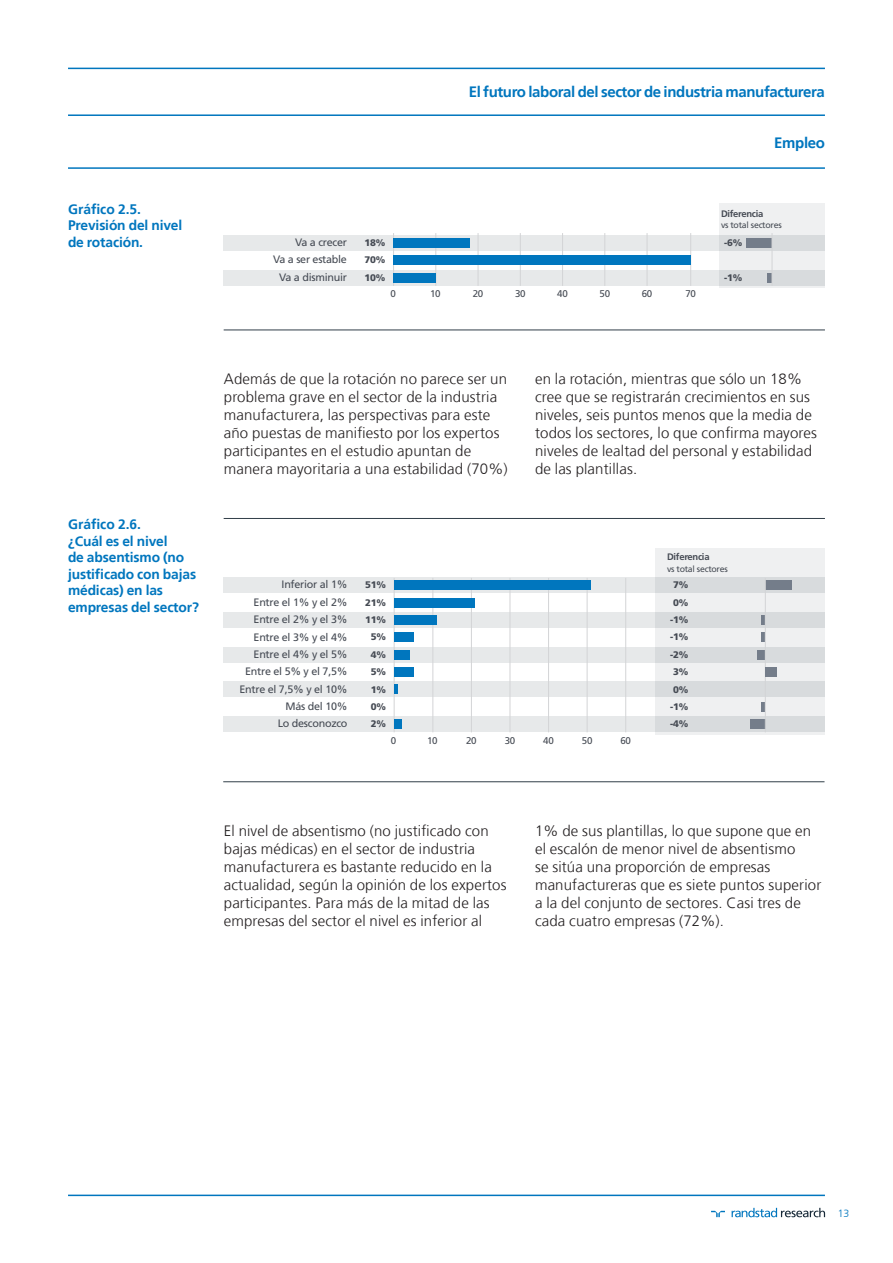
<style>
.page{position:relative;width:893px;height:1263px;background:#fff}
.page>*{position:absolute;margin:0;border:0;box-sizing:border-box;transform-origin:0 0}
.TEXTO_CORRIDO{font:300 15px/18px "Frutiger";letter-spacing:.01em;color:#231f20}
.t1{font:700 15px "Frutiger";letter-spacing:-.025em;color:#0076be}
.Texto_corrido{font:700 13.8px/16.5px "Frutiger";letter-spacing:-.01em;color:#0076be}
.t2{font:10.8px "Frutiger";letter-spacing:-.025em;color:#464b54}
.t3{font:300 10.5px "Frutiger";color:#0076be}
.t4{font:9.75px "Frutiger";letter-spacing:-.025em;color:#464b54}
.t5{font:900 9.6px "Frutiger";letter-spacing:-.02em;color:#464b54}
.t6{font:700 9.45px "Frutiger";letter-spacing:-.03em;color:#464b54}
.t7{font:8.7px "Frutiger";letter-spacing:-.03em;color:#464b54}
</style>
<div class="page">
<hr style="left:68px;top:1194px;width:757px;height:2px;background:#0076be">
<svg style="left:711px;top:1208px;width:114px;height:9px"></svg>
<hr style="left:68px;top:68px;width:757px;height:1px;background:#0076be">
<hr style="left:68px;top:114px;width:757px;height:2px;background:#0076be">
<hr style="left:68px;top:167px;width:757px;height:2px;background:#0076be">
<div style="left:719px;top:203px;width:105px;height:85px;background:#eff0f1"></div>
<div style="left:224px;top:235px;width:600px;height:16px;background:linear-gradient(to right,#ebeded,#dee0e2)"></div>
<div style="left:224px;top:270px;width:600px;height:16px;background:linear-gradient(to right,#ebeded,#dee0e2)"></div>
<hr style="left:393px;top:233px;width:1px;height:53px;background:#d3d4d6">
<hr style="left:436px;top:233px;width:1px;height:53px;background:#d3d4d6">
<hr style="left:478px;top:233px;width:1px;height:53px;background:#d3d4d6">
<hr style="left:520px;top:233px;width:1px;height:53px;background:#d3d4d6">
<hr style="left:562px;top:233px;width:1px;height:53px;background:#d3d4d6">
<hr style="left:647px;top:233px;width:1px;height:53px;background:#d3d4d6">
<hr style="left:690px;top:233px;width:1px;height:53px;background:#d3d4d6">
<div style="left:394px;top:238px;width:76px;height:10px;background:#0076be"></div>
<hr style="left:605px;top:233px;width:1px;height:53px;background:#d3d4d6">
<div style="left:394px;top:255px;width:297px;height:10px;background:#0076be"></div>
<div style="left:394px;top:273px;width:42px;height:10px;background:#0076be"></div>
<div style="left:767px;top:273px;width:5px;height:10px;background:#747d8a"></div>
<div style="left:746px;top:238px;width:26px;height:10px;background:#747d8a"></div>
<hr style="left:772px;top:233px;width:1px;height:53px;background:#d3d4d6">
<div style="left:655px;top:549px;width:170px;height:186px;background:#eff0f1"></div>
<div style="left:224px;top:577px;width:601px;height:16px;background:linear-gradient(to right,#ecedee,#dadcde)"></div>
<div style="left:224px;top:612px;width:601px;height:16px;background:linear-gradient(to right,#e1e8ec,#d9dcde)"></div>
<svg style="left:224px;top:647px;width:601px;height:15px;background:#e2e4e5"></svg>
<div style="left:224px;top:681px;width:601px;height:16px;background:linear-gradient(to right,#ecedee,#dadcde)"></div>
<div style="left:224px;top:716px;width:601px;height:16px;background:linear-gradient(to right,#ecedee,#dadcde)"></div>
<hr style="left:394px;top:578px;width:1px;height:154px;background:#d3d4d6">
<hr style="left:433px;top:578px;width:1px;height:154px;background:#d3d4d6">
<hr style="left:471px;top:578px;width:1px;height:154px;background:#d3d4d6">
<hr style="left:510px;top:578px;width:1px;height:154px;background:#d3d4d6">
<hr style="left:548px;top:578px;width:1px;height:154px;background:#d3d4d6">
<hr style="left:587px;top:578px;width:1px;height:154px;background:#d3d4d6">
<hr style="left:625px;top:578px;width:1px;height:154px;background:#d3d4d6">
<svg style="left:761px;top:632px;width:4px;height:10px"></svg>
<div style="left:758px;top:650px;width:7px;height:9px;background:#747d8a"></div>
<div style="left:750px;top:719px;width:15px;height:10px;background:#747d8a"></div>
<div style="left:394px;top:719px;width:8px;height:10px;background:#0076be"></div>
<div style="left:765px;top:580px;width:27px;height:10px;background:#747d8a"></div>
<svg style="left:761px;top:615px;width:4px;height:9px"></svg>
<svg style="left:761px;top:702px;width:4px;height:9px"></svg>
<hr style="left:765px;top:578px;width:1px;height:154px;background:#d3d4d6">
<div style="left:394px;top:632px;width:20px;height:10px;background:#0076be"></div>
<div style="left:394px;top:650px;width:16px;height:9px;background:#0076be"></div>
<div style="left:394px;top:580px;width:197px;height:10px;background:#0076be"></div>
<div style="left:394px;top:598px;width:81px;height:9px;background:#0076be"></div>
<div style="left:394px;top:615px;width:43px;height:9px;background:#0076be"></div>
<svg style="left:394px;top:685px;width:4px;height:9px"></svg>
<div style="left:394px;top:667px;width:20px;height:10px;background:#0076be"></div>
<div style="left:765px;top:667px;width:12px;height:10px;background:#747d8a"></div>
<hr style="left:224px;top:330px;width:601px;height:1px;background:#313e48">
<hr style="left:223px;top:781px;width:601px;height:1px;background:#313e48">
<hr style="left:224px;top:518px;width:601px;height:1px;background:#313e48">
<p class="Texto_corrido" style="left:68px;top:202px;width:75px">Gráfico 2.5.</p>
<p class="Texto_corrido" style="left:68px;top:218px;width:116px">Previsión del nivel</p>
<p class="Texto_corrido" style="left:68px;top:235px;width:77px">de rotación.</p>
<p class="t1" style="left:469px;top:85px;width:358px">El futuro laboral del sector de industria manufacturera</p>
<p class="t1" style="left:774px;top:136px;width:52px">Empleo</p>
<p class="t6" style="left:721px;top:208px;width:44px">Diferencia</p>
<p class="t7" style="left:721px;top:220px;width:62px">vs total sectores</p>
<p class="t2" style="left:295px;top:236px;width:53px">Va a crecer</p>
<p class="t5" style="left:364px;top:237px;width:22px">18%</p>
<p class="t5" style="left:724px;top:237px;width:20px">-6%</p>
<p class="t2" style="left:273px;top:253px;width:75px">Va a ser estable</p>
<p class="t5" style="left:364px;top:254px;width:22px">70%</p>
<p class="t2" style="left:279px;top:271px;width:69px">Va a disminuir</p>
<p class="t5" style="left:364px;top:272px;width:22px">10%</p>
<p class="t5" style="left:724px;top:272px;width:20px">-1%</p>
<p class="t4" style="left:390px;top:288px;width:7px">0</p>
<p class="t4" style="left:430px;top:288px;width:12px">10</p>
<p class="t4" style="left:473px;top:288px;width:12px">20</p>
<p class="t4" style="left:515px;top:288px;width:12px">30</p>
<p class="t4" style="left:557px;top:288px;width:12px">40</p>
<p class="t4" style="left:599px;top:288px;width:12px">50</p>
<p class="t4" style="left:642px;top:288px;width:12px">60</p>
<p class="t4" style="left:685px;top:288px;width:12px">70</p>
<p class="Texto_corrido" style="left:68px;top:517px;width:75px">Gráfico 2.6.</p>
<p class="Texto_corrido" style="left:68px;top:534px;width:132px">¿Cuál es el nivel<br>de absentismo (no justificado con bajas médicas) en las empresas del sector?</p>
<p class="TEXTO_CORRIDO" style="left:224px;top:370px;width:285px">Además de que la rotación no parece ser un problema grave en el sector de la industria manufacturera, las perspectivas para este año puestas de manifiesto por los expertos participantes en el estudio apuntan de manera mayoritaria a una estabilidad (70%)</p>
<p class="TEXTO_CORRIDO" style="left:535px;top:370px;width:283px">en la rotación, mientras que sólo un 18% cree que se registrarán crecimientos en sus niveles, seis puntos menos que la media de todos los sectores, lo que confirma mayores niveles de lealtad del personal y estabilidad de las plantillas.</p>
<p class="t6" style="left:667px;top:551px;width:44px">Diferencia</p>
<p class="t7" style="left:667px;top:564px;width:62px">vs total sectores</p>
<p class="t2" style="left:282px;top:578px;width:67px">Inferior al 1%</p>
<p class="t5" style="left:365px;top:579px;width:22px">51%</p>
<p class="t5" style="left:673px;top:579px;width:17px">7%</p>
<p class="t2" style="left:254px;top:596px;width:95px">Entre el 1% y el 2%</p>
<p class="t5" style="left:365px;top:596px;width:22px">21%</p>
<p class="t5" style="left:673px;top:596px;width:17px">0%</p>
<p class="t2" style="left:254px;top:613px;width:95px">Entre el 2% y el 3%</p>
<p class="t5" style="left:365px;top:614px;width:22px">11%</p>
<p class="t5" style="left:670px;top:614px;width:20px">-1%</p>
<p class="t2" style="left:254px;top:630px;width:95px">Entre el 3% y el 4%</p>
<p class="t5" style="left:371px;top:631px;width:17px">5%</p>
<p class="t5" style="left:670px;top:631px;width:20px">-1%</p>
<p class="t2" style="left:254px;top:648px;width:95px">Entre el 4% y el 5%</p>
<p class="t5" style="left:371px;top:649px;width:17px">4%</p>
<p class="t5" style="left:670px;top:649px;width:20px">-2%</p>
<p class="t2" style="left:245px;top:665px;width:104px">Entre el 5% y el 7,5%</p>
<p class="t5" style="left:371px;top:666px;width:17px">5%</p>
<p class="t5" style="left:673px;top:666px;width:17px">3%</p>
<p class="t2" style="left:239px;top:682px;width:110px">Entre el 7,5% y el 10%</p>
<p class="t5" style="left:371px;top:683px;width:17px">1%</p>
<p class="t5" style="left:673px;top:683px;width:17px">0%</p>
<p class="t2" style="left:286px;top:700px;width:63px">Más del 10%</p>
<p class="t5" style="left:371px;top:701px;width:17px">0%</p>
<p class="t5" style="left:670px;top:701px;width:20px">-1%</p>
<p class="t2" style="left:278px;top:717px;width:71px">Lo desconozco</p>
<p class="t5" style="left:371px;top:718px;width:17px">2%</p>
<p class="t5" style="left:670px;top:718px;width:20px">-4%</p>
<p class="t4" style="left:391px;top:734px;width:7px">0</p>
<p class="t4" style="left:427px;top:734px;width:12px">10</p>
<p class="t4" style="left:466px;top:734px;width:12px">20</p>
<p class="t4" style="left:505px;top:734px;width:12px">30</p>
<p class="t4" style="left:543px;top:734px;width:12px">40</p>
<p class="t4" style="left:582px;top:734px;width:12px">50</p>
<p class="t4" style="left:620px;top:734px;width:12px">60</p>
<p class="TEXTO_CORRIDO" style="left:224px;top:823px;width:284px">El nivel de absentismo (no justificado con bajas médicas) en el sector de industria manufacturera es bastante reducido en la actualidad, según la opinión de los expertos participantes. Para más de la mitad de las empresas del sector el nivel es inferior al</p>
<p class="TEXTO_CORRIDO" style="left:535px;top:823px;width:288px">1% de sus plantillas, lo que supone que en el escalón de menor nivel de absentismo<br>se sitúa una proporción de empresas manufactureras que es siete puntos superior a la del conjunto de sectores. Casi tres de cada cuatro empresas (72%).</p>
<p class="t3" style="left:838px;top:1209px;width:13px">13</p>
</div>
